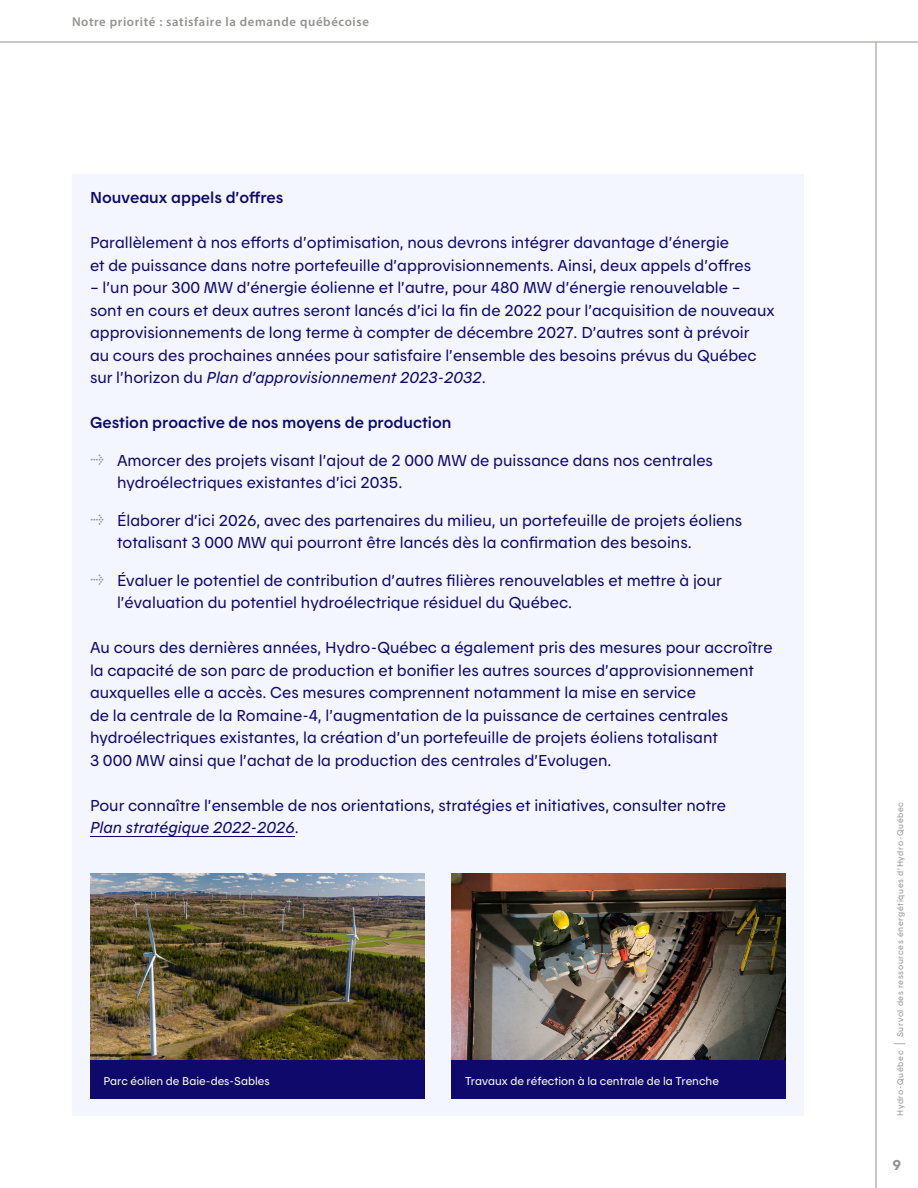
<style>
.page{position:relative;width:918px;height:1188px;background:#fff}
.page>*{position:absolute;margin:0;border:0;box-sizing:border-box;transform-origin:0 0}
.P_-_encadré{font:15.75px/22.5px "Hydro Quebec Normal";color:#0f096c}
.P_-_encadré-2{font:15.75px "Hydro Quebec Demi";color:#0f096c}
.t1{font:14.25px "Hydro Quebec Gras";color:#949290}
.t2{font:600 12.75px "Myriad Pro";letter-spacing:.05em;color:#949290}
.t3{font:11.25px "Hydro Quebec Normal";color:#fff}
.t4{font:8.25px "Hydro Quebec Normal";letter-spacing:.075em;color:#949290}
.s1{font-family:"Hydro Quebec Italique"}
.s2{font-family:"Geometric Arrows";color:#949290}
.s3{font-size:12.3px}
</style>
<div class="page">
<div style="left:72px;top:174px;width:732px;height:942px;background:#f3f6ff"></div>
<hr style="left:90px;top:836px;width:205px;height:1px;background:#0f096c">
<img style="left:90px;top:873px;width:334px;height:187px">
<div style="left:90px;top:1060px;width:334px;height:38px;background:#0f096c"></div>
<img style="left:452px;top:873px;width:334px;height:187px">
<div style="left:452px;top:1060px;width:334px;height:38px;background:#0f096c"></div>
<hr style="left:0;top:42px;width:918px;height:1px;background:#949290">
<hr style="left:876px;top:42px;width:1px;height:1146px;background:#949290">
<p class="t2" style="left:72px;top:13px;width:299px">Notre priorité : satisfaire la demande québécoise</p>
<p class="P_-_encadré-2" style="left:90px;top:188px;width:195px">Nouveaux appels d’offres</p>
<p class="P_-_encadré" style="left:90px;top:231px;width:663px">Parallèlement à nos efforts d’optimisation, nous devrons intégrer davantage d’énergie<br>et de puissance dans notre portefeuille d’approvisionnements. Ainsi, deux appels d’offres</p>
<p class="P_-_encadré" style="left:90px;top:276px;width:686px">– l’un pour 300 MW d’énergie éolienne et l’autre, pour 480 MW d’énergie renouvelable – sont en cours et deux autres seront lancés d’ici la fin de 2022 pour l’acquisition de nouveaux approvisionnements de long terme à compter de décembre 2027. D’autres sont à prévoir<br>au cours des prochaines années pour satisfaire l’ensemble des besoins prévus du Québec sur l’horizon du <span class="s1">Plan d’approvisionnement 2023-2032</span>.</p>
<p class="P_-_encadré-2" style="left:90px;top:413px;width:363px">Gestion proactive de nos moyens de production</p>
<p class="P_-_encadré" style="left:117px;top:449px;width:598px;text-indent:-27px"><span class="s2">Z</span> Amorcer des projets visant l’ajout de 2 000 MW de puissance dans nos centrales hydroélectriques existantes d’ici 2035.</p>
<p class="P_-_encadré" style="left:117px;top:509px;width:627px;text-indent:-27px"><span class="s2">Z</span> Élaborer d’ici 2026, avec des partenaires du milieu, un portefeuille de projets éoliens totalisant 3 000 MW qui pourront être lancés dès la confirmation des besoins.</p>
<p class="P_-_encadré" style="left:117px;top:569px;width:606px;text-indent:-27px"><span class="s2">Z</span> Évaluer le potentiel de contribution d’autres filières renouvelables et mettre à jour l’évaluation du potentiel hydroélectrique résiduel du Québec.</p>
<p class="P_-_encadré" style="left:90px;top:636px;width:684px">Au cours des dernières années, Hydro-Québec a également pris des mesures pour accroître la capacité de son parc de production et bonifier les autres sources d’approvisionnement auxquelles elle a accès. Ces mesures comprennent notamment la mise en service<br>de la centrale de la Romaine-4, l’augmentation de la puissance de certaines centrales hydroélectriques existantes, la création d’un portefeuille de projets éoliens totalisant<br>3 000 MW ainsi que l’achat de la production des centrales d’Evolugen.</p>
<p class="P_-_encadré" style="left:90px;top:794px;width:638px">Pour connaître l’ensemble de nos orientations, stratégies et initiatives, consulter notre<br><span class="s1">Plan stratégique 2022-2026</span>.</p>
<p class="t3" style="left:104px;top:1074px;width:168px">Parc éolien de Baie-des-Sables</p>
<p class="t3" style="left:465px;top:1074px;width:255px">Travaux de réfection à la centrale de la Trenche</p>
<p class="t4" style="left:895px;top:1116px;width:316px;rotate:-90deg">Hydro-Québec <span class="s3">|</span> Survol des ressources énergétiques d’Hydro-Québec</p>
<p class="t1" style="left:892px;top:1156px;width:10px">9</p>
</div>
